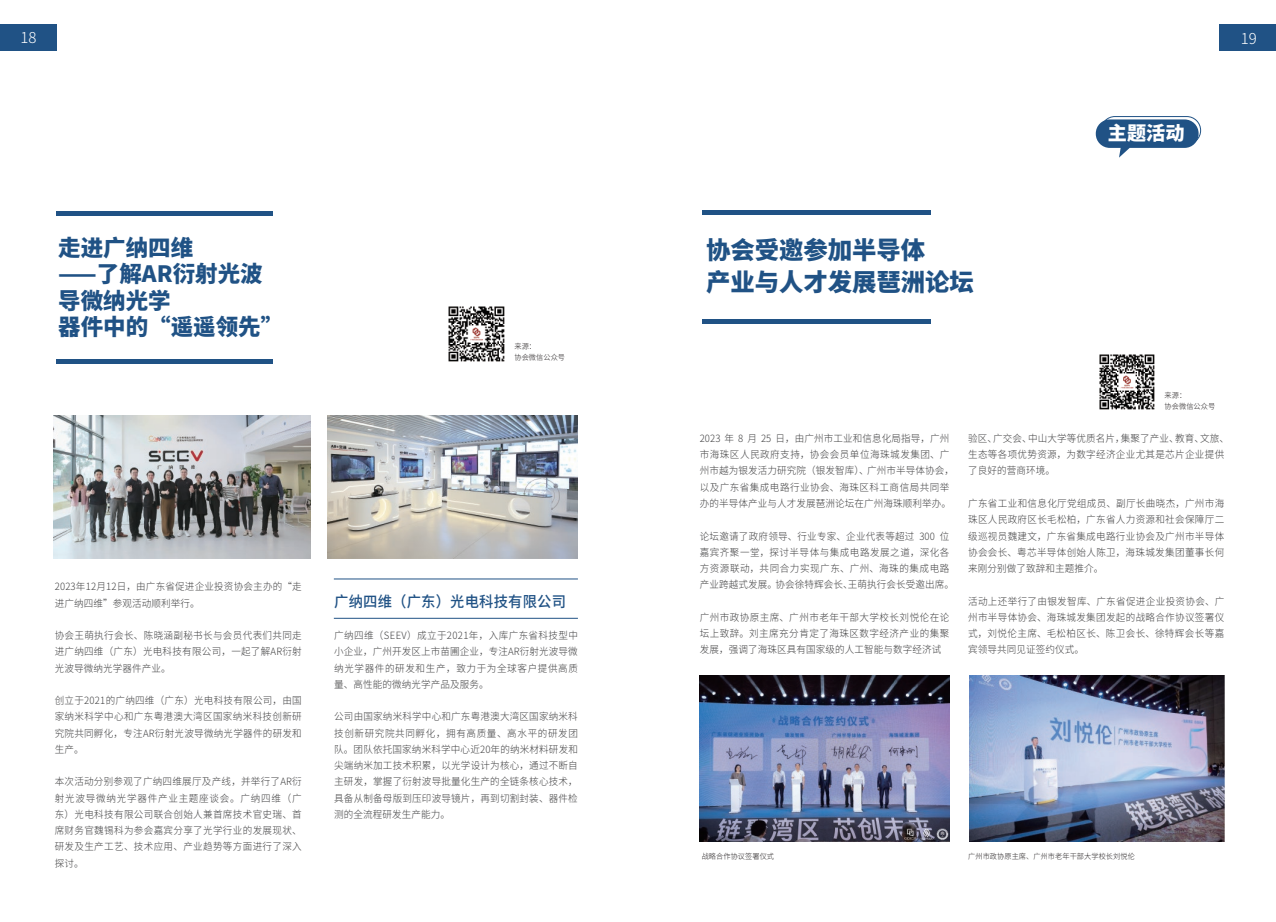
<style>
.page{position:relative;width:1276px;height:922px;background:#fff}
.page>*{position:absolute;margin:0;border:0;box-sizing:border-box;transform-origin:0 0}
.t1{font:800 24.38px/31.9px "Source Han Sans CN";color:#205285}
.t2{font:800 22.5px/26.2px "Source Han Sans CN";color:#205285}
.t3{font:800 19.12px "Source Han Sans CN";color:#fff}
.t4{font:500 15px "Source Han Sans CN";letter-spacing:.01em;color:#205285;scale:.96 1}
.t5{font:300 15px "Source Han Sans CN";color:#fff}
.t6{font:300 10px/16.2px "Source Han Sans CN";letter-spacing:.025em;color:#3f3f40;text-align:justify;scale:.96 1}
.t7{font:300 7.5px/11.2px "Source Han Sans CN";letter-spacing:.01em;color:#231f20;scale:.96 1}
</style>
<div class="page">
<div style="left:0;top:25px;width:57px;height:26px;background:#205285"></div>
<div style="left:1219px;top:25px;width:57px;height:26px;background:#205285"></div>
<img style="left:448px;top:306px;width:57px;height:56px">
<div style="left:56px;top:211px;width:217px;height:5px;background:#205285"></div>
<div style="left:56px;top:359px;width:217px;height:5px;background:#205285"></div>
<hr style="left:334px;top:578px;width:244px;height:1px;background:#205285">
<hr style="left:334px;top:617px;width:244px;height:1px;background:#205285">
<img style="left:54px;top:415px;width:256px;height:143px">
<img style="left:328px;top:415px;width:250px;height:143px">
<svg style="left:1095px;top:119px;width:103px;height:38px"></svg>
<div style="left:1100px;top:116px;width:101px;height:28px;border:1px solid #205285;border-radius:14px"></div>
<hr style="left:702px;top:211px;width:228px;height:4px;background:#205285">
<hr style="left:702px;top:320px;width:228px;height:4px;background:#205285">
<img style="left:1099px;top:354px;width:56px;height:56px">
<img style="left:700px;top:675px;width:249px;height:166px">
<img style="left:970px;top:675px;width:254px;height:166px">
<h3 class="t5" style="left:20px;top:29px;width:18px">18</h3>
<h3 class="t5" style="left:1240px;top:30px;width:18px">19</h3>
<h2 class="t2" style="left:58px;top:235px;width:226px">走进广纳四维<br>⸺了解AR衍射光波导微纳光学<br>器件中的“遥遥领先”</h2>
<p class="t7" style="left:514px;top:340px;width:54px">来源：<br>协会微信公众号</p>
<p class="t6" style="left:55px;top:578px;width:259px">2023年12月12日，由广东省促进企业投资协会主办的“走进广纳四维”参观活动顺利举行。</p>
<p class="t6" style="left:55px;top:627px;width:259px">协会王萌执行会长、陈晓涵副秘书长与会员代表们共同走进广纳四维（广东）光电科技有限公司，一起了解AR衍射光波导微纳光学器件产业。</p>
<p class="t6" style="left:55px;top:692px;width:259px">创立于2021的广纳四维（广东）光电科技有限公司，由国家纳米科学中心和广东粤港澳大湾区国家纳米科技创新研究院共同孵化，专注AR衍射光波导微纳光学器件的研发和生产。</p>
<p class="t6" style="left:55px;top:773px;width:259px">本次活动分别参观了广纳四维展厅及产线，并举行了AR衍射光波导微纳光学器件产业主题座谈会。广纳四维（广东）光电科技有限公司联合创始人兼首席技术官史瑞、首席财务官魏锡科为参会嘉宾分享了光学行业的发展现状、研发及生产工艺、技术应用、产业趋势等方面进行了深入探讨。</p>
<h3 class="t4" style="left:334px;top:592px;width:243px">广纳四维（广东）光电科技有限公司</h3>
<p class="t6" style="left:334px;top:627px;width:255px">广纳四维（SEEV）成立于2021年，入库广东省科技型中小企业，广州开发区上市苗圃企业，专注AR衍射光波导微纳光学器件的研发和生产，致力于为全球客户提供高质量、高性能的微纳光学产品及服务。</p>
<p class="t6" style="left:334px;top:708px;width:255px">公司由国家纳米科学中心和广东粤港澳大湾区国家纳米科技创新研究院共同孵化，拥有高质量、高水平的研发团队。团队依托国家纳米科学中心近20年的纳米材料研发和尖端纳米加工技术积累，以光学设计为核心，通过不断自主研发，掌握了衍射波导批量化生产的全链条核心技术，具备从制备母版到压印波导镜片，再到切割封装、器件检测的全流程研发生产能力。</p>
<h1 class="t1" style="left:706px;top:234px;width:269px">协会受邀参加半导体<br>产业与人才发展琶洲论坛</h1>
<h3 class="t3" style="left:1108px;top:122px;width:78px">主题活动</h3>
<p class="t7" style="left:1164px;top:389px;width:54px">来源：<br>协会微信公众号</p>
<p class="t6" style="left:700px;top:430px;width:266px;text-align:left">2023 年 8 月 25 日，由广州市工业和信息化局指导，广州市海珠区人民政府支持，协会会员单位海珠城发集团、广州市越为银发活力研究院（银发智库）、广州市半导体协会，以及广东省集成电路行业协会、海珠区科工商信局共同举办的半导体产业与人才发展琶洲论坛在广州海珠顺利举办。</p>
<p class="t6" style="left:700px;top:528px;width:266px;text-align:left">论坛邀请了政府领导、行业专家、企业代表等超过 300 位嘉宾齐聚一堂，探讨半导体与集成电路发展之道，深化各方资源联动，共同合力实现广东、广州、海珠的集成电路产业跨越式发展。协会徐特辉会长、王萌执行会长受邀出席。</p>
<p class="t6" style="left:700px;top:609px;width:261px">广州市政协原主席、广州市老年干部大学校长刘悦伦在论坛上致辞。刘主席充分肯定了海珠区数字经济产业的集聚发展，强调了海珠区具有国家级的人工智能与数字经济试</p>
<p class="t6" style="left:968px;top:430px;width:273px;text-align:left">验区、广交会、中山大学等优质名片，集聚了产业、教育、文旅、生态等各项优势资源，为数字经济企业尤其是芯片企业提供了良好的营商环境。</p>
<p class="t6" style="left:968px;top:495px;width:268px">广东省工业和信息化厅党组成员、副厅长曲晓杰，广州市海珠区人民政府区长毛松柏，广东省人力资源和社会保障厅二级巡视员魏建文，广东省集成电路行业协会及广州市半导体协会会长、粤芯半导体创始人陈卫，海珠城发集团董事长何来刚分别做了致辞和主题推介。</p>
<p class="t6" style="left:968px;top:593px;width:268px">活动上还举行了由银发智库、广东省促进企业投资协会、广州市半导体协会、海珠城发集团发起的战略合作协议签署仪式，刘悦伦主席、毛松柏区长、陈卫会长、徐特辉会长等嘉宾领导共同见证签约仪式。</p>
<p class="t7" style="left:701px;top:850px;width:77px">战略合作协议签署仪式</p>
<p class="t7" style="left:968px;top:850px;width:175px">广州市政协原主席、广州市老年干部大学校长刘悦伦</p>
</div>
